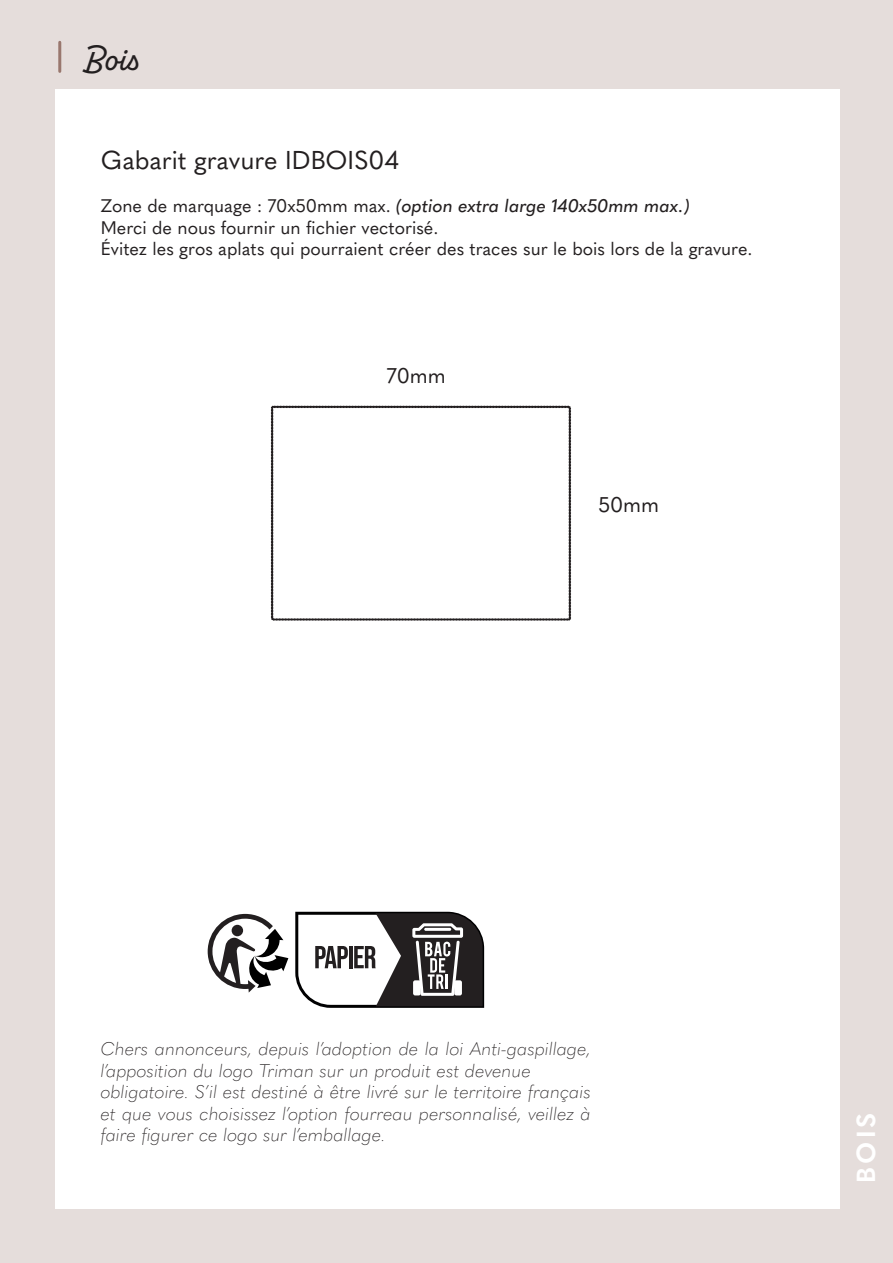
<style>
.page{position:relative;width:893px;height:1263px;background:#e5dddb}
.page>*{position:absolute;margin:0;border:0;box-sizing:border-box;transform-origin:0 0}
.t1{font:500 35.7px "Alkaline";color:#231f20}
.t2{font:700 25.8px "Quasimoda";color:#fff}
.t3{font:25.5px "Quasimoda";color:#231f20}
.t4{font:21px "Quasimoda";color:#231f20}
.t5{font:italic 200 18px/21.6px "Quasimoda";color:#231f20}
.t6{font:18px "Quasimoda";color:#231f20}
.t7{font:italic 500 18px "Quasimoda";color:#231f20}
.s1{font-weight:400;font-style:normal}
</style>
<div class="page">
<div style="left:55px;top:90px;width:785px;height:1119px;background:#fff"></div>
<hr style="left:58px;top:42px;width:3px;height:29px;background:#99776e">
<svg style="left:271px;top:406px;width:300px;height:214px"></svg>
<svg style="left:208px;top:914px;width:80px;height:78px"></svg>
<svg style="left:295px;top:912px;width:189px;height:96px"></svg>
<h1 class="t1" style="left:85px;top:37px;width:53px">Bois</h1>
<p class="t3" style="left:101px;top:140px;width:300px">Gabarit gravure IDBOIS04</p>
<p class="t7" style="left:101px;top:192px;width:590px"><span class="s1">Zone de marquage : 70x50mm max.</span> (option extra large 140x50mm max.)</p>
<p class="t6" style="left:101px;top:213px;width:339px">Merci de nous fournir un fichier vectorisé.</p>
<p class="t6" style="left:101px;top:235px;width:653px">Évitez les gros aplats qui pourraient créer des traces sur le bois lors de la gravure.</p>
<p class="t4" style="left:387px;top:360px;width:60px">70mm</p>
<p class="t4" style="left:598px;top:488px;width:62px">50mm</p>
<p class="t5" style="left:101px;top:1037px;width:492px">Chers annonceurs, depuis l’adoption de la loi Anti-gaspillage, l’apposition du logo Triman sur un produit est devenue</p>
<p class="t5" style="left:101px;top:1080px;width:492px;text-align:justify">obligatoire. S’il est destiné à être livré sur le territoire français et que vous choisissez l’option fourreau personnalisé, veillez à faire figurer ce logo sur l’emballage.</p>
<h2 class="t2" style="left:846px;top:1183px;width:72px;rotate:-90deg">BOIS</h2>
</div>
